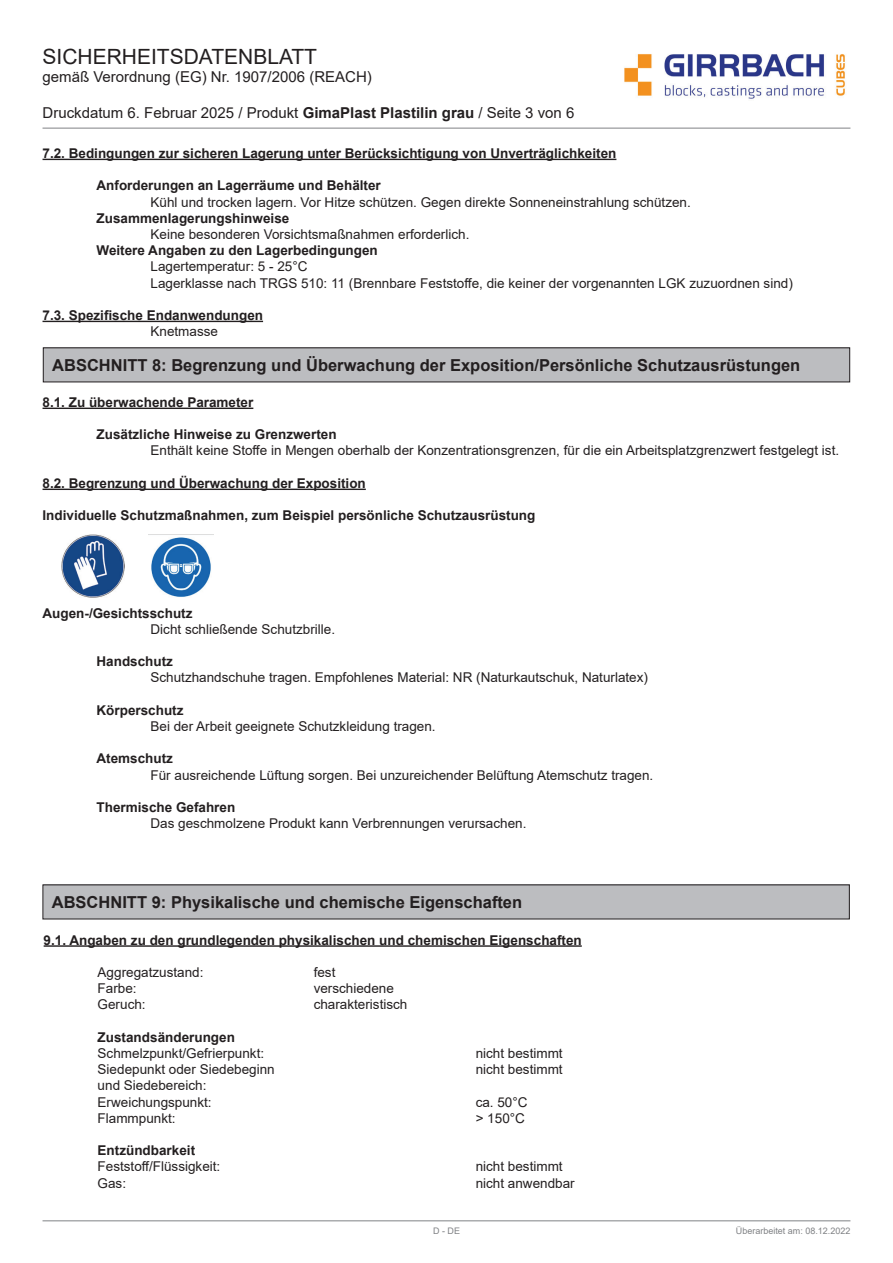
<style>
.page{position:relative;width:893px;height:1263px;background:#fff}
.page>*{position:absolute;margin:0;border:0;box-sizing:border-box;transform-origin:0 0}
.t1{font:21px "Arial";color:#231f20}
.t2{font:700 16.5px "Arial";color:#231f20}
.t3{font:15px "Arial";color:#231f20}
.t4{font:13.5px/16.2px "Arial";color:#231f20}
.t5{font:700 13.5px "Arial";color:#231f20}
.t6{font:9px "Arial";color:#808285}
.s1{font-weight:700}
</style>
<div class="page">
<img style="left:624px;top:54px;width:221px;height:45px">
<hr style="left:43px;top:128px;width:807px;height:1px;background:#808285">
<hr style="left:43px;top:1220px;width:807px;height:1px;background:#808285">
<hr style="left:43px;top:159px;width:573px;height:1px;background:#231f20">
<hr style="left:43px;top:321px;width:220px;height:1px;background:#231f20">
<hr style="left:43px;top:408px;width:210px;height:1px;background:#231f20">
<hr style="left:43px;top:489px;width:323px;height:1px;background:#231f20">
<div style="left:43px;top:348px;width:807px;height:34px;background:#bcbdc0"></div>
<div style="left:43px;top:347px;width:807px;height:35px;border:1px solid #231f20"></div>
<div style="left:43px;top:885px;width:806px;height:34px;background:#bcbdc0"></div>
<hr style="left:44px;top:945px;width:538px;height:2px;background:#231f20">
<img style="left:62px;top:535px;width:63px;height:63px">
<img style="left:149px;top:534px;width:65px;height:63px">
<h1 class="t1" style="left:43px;top:42px;width:276px">SICHERHEITSDATENBLATT</h1>
<p class="t3" style="left:43px;top:66px;width:331px">gemäß Verordnung (EG) Nr. 1907/2006 (REACH)</p>
<p class="t3" style="left:43px;top:102px;width:533px">Druckdatum 6. Februar 2025 / Produkt <span class="s1">GimaPlast Plastilin grau</span> / Seite 3 von 6</p>
<p class="t5" style="left:43px;top:144px;width:575px">7.2. Bedingungen zur sicheren Lagerung unter Berücksichtigung von Unverträglichkeiten</p>
<p class="t5" style="left:97px;top:176px;width:286px">Anforderungen an Lagerräume und Behälter</p>
<p class="t4" style="left:151px;top:194px;width:542px">Kühl und trocken lagern. Vor Hitze schützen. Gegen direkte Sonneneinstrahlung schützen.</p>
<p class="t5" style="left:97px;top:208px;width:194px">Zusammenlagerungshinweise</p>
<p class="t4" style="left:151px;top:226px;width:320px">Keine besonderen Vorsichtsmaßnahmen erforderlich.</p>
<p class="t5" style="left:97px;top:241px;width:283px">Weitere Angaben zu den Lagerbedingungen</p>
<p class="t4" style="left:151px;top:258px;width:644px">Lagertemperatur: 5 - 25°C<br>Lagerklasse nach TRGS 510: 11 (Brennbare Feststoffe, die keiner der vorgenannten LGK zuzuordnen sind)</p>
<p class="t5" style="left:43px;top:306px;width:222px">7.3. Spezifische Endanwendungen</p>
<p class="t4" style="left:151px;top:323px;width:69px">Knetmasse</p>
<p class="t2" style="left:52px;top:353px;width:750px">ABSCHNITT 8: Begrenzung und Überwachung der Exposition/Persönliche Schutzausrüstungen</p>
<p class="t5" style="left:43px;top:393px;width:212px">8.1. Zu überwachende Parameter</p>
<p class="t5" style="left:97px;top:425px;width:242px">Zusätzliche Hinweise zu Grenzwerten</p>
<p class="t4" style="left:151px;top:443px;width:690px">Enthält keine Stoffe in Mengen oberhalb der Konzentrationsgrenzen, für die ein Arbeitsplatzgrenzwert festgelegt ist.</p>
<p class="t5" style="left:43px;top:474px;width:325px">8.2. Begrenzung und Überwachung der Exposition</p>
<p class="t5" style="left:43px;top:506px;width:494px">Individuelle Schutzmaßnahmen, zum Beispiel persönliche Schutzausrüstung</p>
<p class="t5" style="left:43px;top:603px;width:152px">Augen-/Gesichtsschutz</p>
<p class="t4" style="left:151px;top:621px;width:186px">Dicht schließende Schutzbrille.</p>
<p class="t5" style="left:97px;top:652px;width:78px">Handschutz</p>
<p class="t4" style="left:151px;top:669px;width:499px">Schutzhandschuhe tragen. Empfohlenes Material: NR (Naturkautschuk, Naturlatex)</p>
<p class="t5" style="left:97px;top:700px;width:89px">Körperschutz</p>
<p class="t4" style="left:151px;top:718px;width:287px">Bei der Arbeit geeignete Schutzkleidung tragen.</p>
<p class="t5" style="left:97px;top:749px;width:78px">Atemschutz</p>
<p class="t4" style="left:151px;top:767px;width:504px">Für ausreichende Lüftung sorgen. Bei unzureichender Belüftung Atemschutz tragen.</p>
<p class="t5" style="left:97px;top:798px;width:140px">Thermische Gefahren</p>
<p class="t4" style="left:151px;top:815px;width:377px">Das geschmolzene Produkt kann Verbrennungen verursachen.</p>
<p class="t2" style="left:52px;top:890px;width:472px">ABSCHNITT 9: Physikalische und chemische Eigenschaften</p>
<p class="t5" style="left:44px;top:930px;width:540px">9.1. Angaben zu den grundlegenden physikalischen und chemischen Eigenschaften</p>
<p class="t4" style="left:98px;top:964px;width:107px">Aggregatzustand:</p>
<p class="t4" style="left:314px;top:964px;width:23px">fest</p>
<p class="t4" style="left:98px;top:980px;width:41px">Farbe:</p>
<p class="t4" style="left:314px;top:980px;width:82px">verschiedene</p>
<p class="t4" style="left:98px;top:996px;width:50px">Geruch:</p>
<p class="t4" style="left:314px;top:996px;width:95px">charakteristisch</p>
<p class="t5" style="left:98px;top:1027px;width:139px">Zustandsänderungen</p>
<p class="t4" style="left:98px;top:1045px;width:168px">Schmelzpunkt/Gefrierpunkt:</p>
<p class="t4" style="left:476px;top:1045px;width:89px">nicht bestimmt</p>
<p class="t4" style="left:98px;top:1061px;width:179px">Siedepunkt oder Siedebeginn</p>
<p class="t4" style="left:476px;top:1061px;width:89px">nicht bestimmt</p>
<p class="t4" style="left:98px;top:1077px;width:116px">und Siedebereich:<br>Erweichungspunkt:</p>
<p class="t4" style="left:476px;top:1094px;width:53px">ca. 50°C</p>
<p class="t4" style="left:98px;top:1110px;width:80px">Flammpunkt:</p>
<p class="t4" style="left:476px;top:1110px;width:51px">&gt; 150°C</p>
<p class="t5" style="left:98px;top:1141px;width:99px">Entzündbarkeit</p>
<p class="t4" style="left:98px;top:1158px;width:124px">Feststoff/Flüssigkeit:</p>
<p class="t4" style="left:476px;top:1158px;width:89px">nicht bestimmt</p>
<p class="t4" style="left:98px;top:1175px;width:30px">Gas:</p>
<p class="t4" style="left:476px;top:1175px;width:101px">nicht anwendbar</p>
<p class="t6" style="left:433px;top:1224px;width:28px">D - DE</p>
<p class="t6" style="left:736px;top:1224px;width:116px">Überarbeitet am: 08.12.2022</p>
</div>
